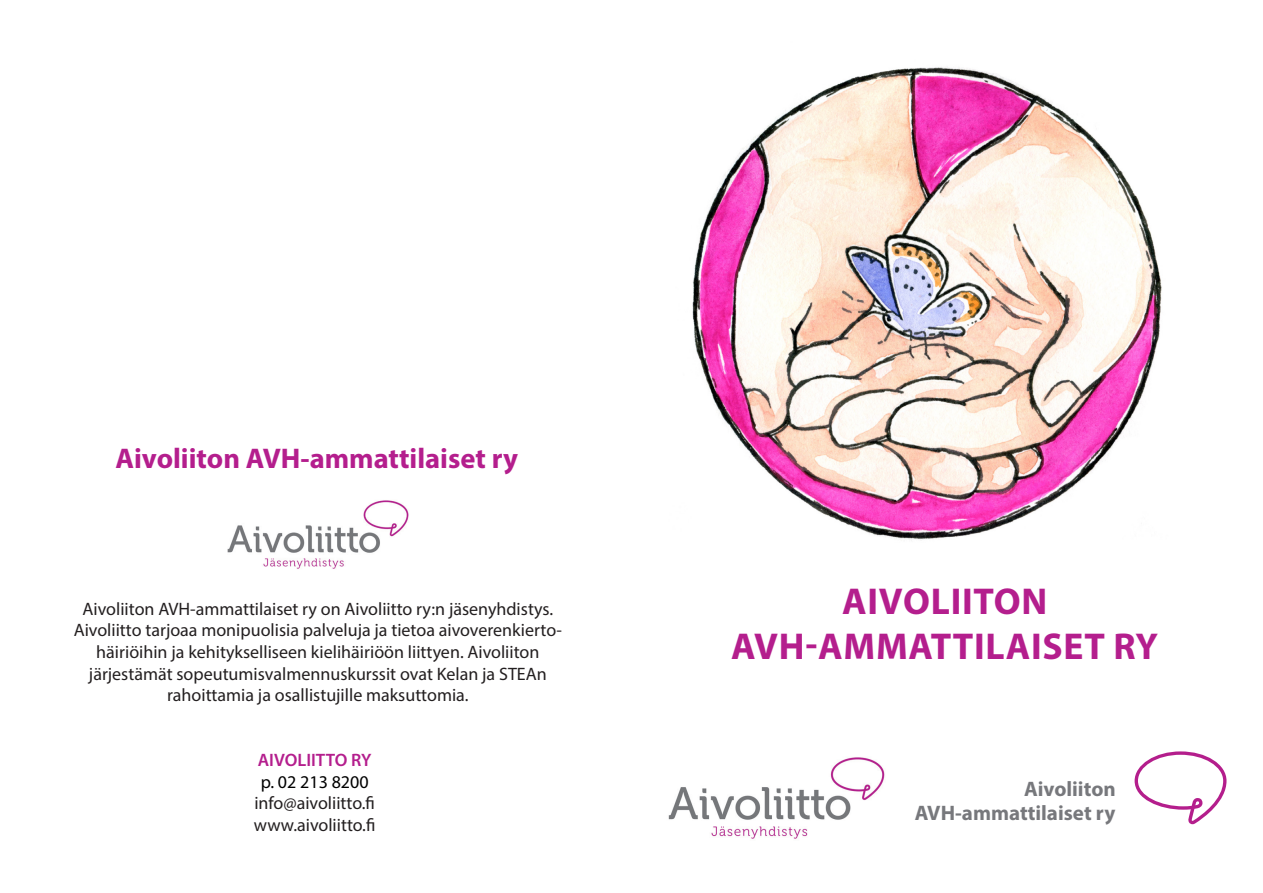
<style>
.page{position:relative;width:1263px;height:893px;background:#fff}
.page>*{position:absolute;margin:0;border:0;box-sizing:border-box;transform-origin:0 0}
.t1{font:700 37.5px/45px "Myriad Pro";letter-spacing:.02em;color:#b41e8d;text-align:center}
.t2{font:700 28.5px "Myriad Pro";color:#b41e8d}
.t3{font:700 21px/23.7px "Myriad Pro";color:#77787c;text-align:right}
.t4{font:18px/21.6px "Myriad Pro";color:#231f20;text-align:center}
.t5{font:600 18px "Myriad Pro";color:#b41e8d}
.t6{font:18px "Myriad Pro";color:#000}
</style>
<div class="page">
<img style="left:227px;top:500px;width:182px;height:69px">
<img style="left:668px;top:757px;width:217px;height:82px">
<img style="left:692px;top:67px;width:470px;height:473px">
<svg style="left:1134px;top:751px;width:92px;height:73px"></svg>
<h2 class="t2" style="left:116px;top:440px;width:404px">Aivoliiton AVH-ammattilaiset ry</h2>
<p class="t4" style="left:74px;top:598px;width:490px">Aivoliiton AVH-ammattilaiset ry on Aivoliitto ry:n jäsenyhdistys.<br>Aivoliitto tarjoaa monipuolisia palveluja ja tietoa aivoverenkierto&shy;häiriöihin ja kehitykselliseen kielihäiriöön liittyen. Aivoliiton järjestämät sopeutumisvalmennuskurssit ovat Kelan ja STEAn rahoittamia ja osallistujille maksuttomia.</p>
<p class="t5" style="left:258px;top:749px;width:115px">AIVOLIITTO RY</p>
<p class="t6" style="left:261px;top:771px;width:109px">p. 02 213 8200</p>
<p class="t4" style="left:254px;top:792px;width:122px">info@aivoliitto.fi</p>
<p class="t4" style="left:254px;top:814px;width:123px">www.aivoliitto.fi</p>
<h1 class="t1" style="left:731px;top:577px;width:429px">AIVOLIITON<br>AVH-AMMATTILAISET RY</h1>
<p class="t3" style="left:915px;top:776px;width:202px">Aivoliiton<br>AVH-ammattilaiset ry</p>
</div>
